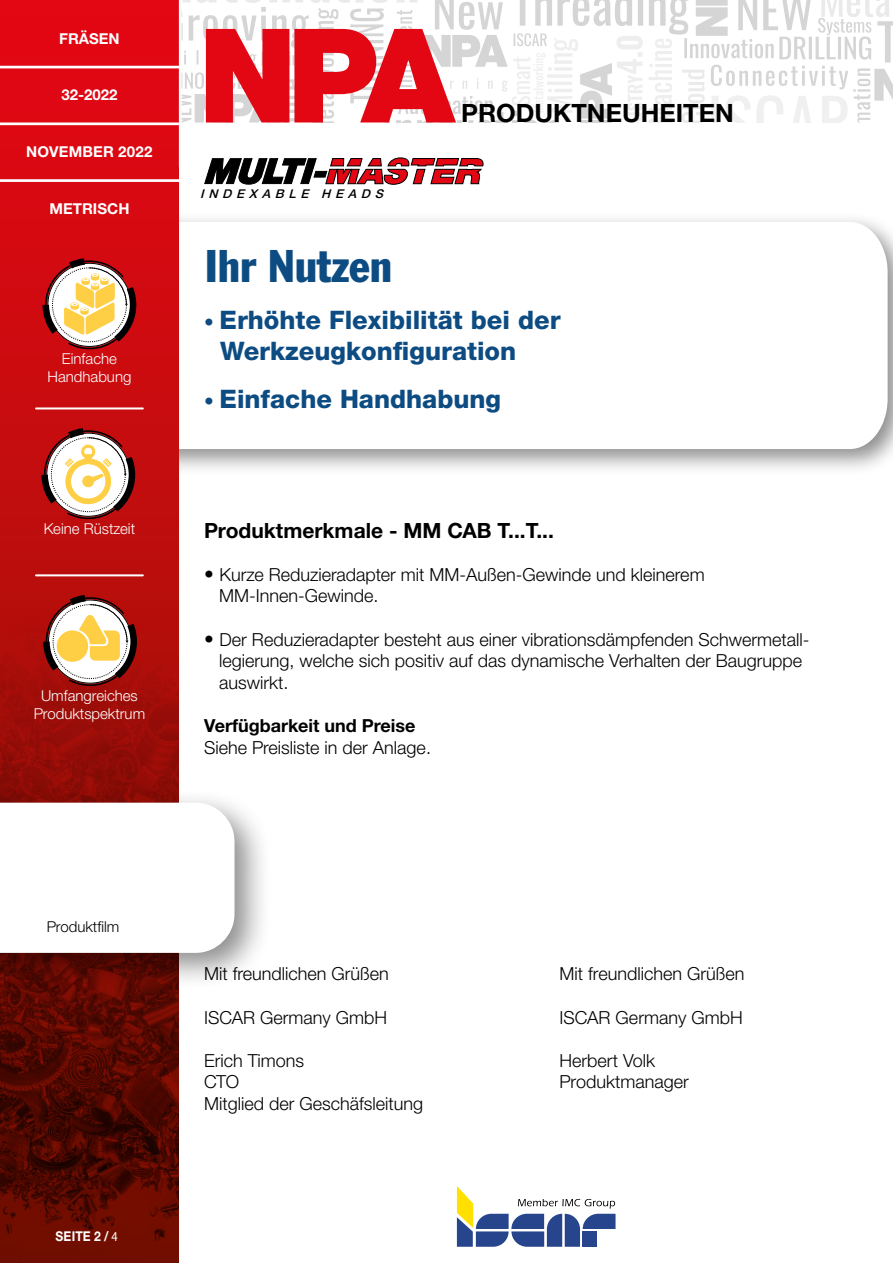
<style>
.page{position:relative;width:893px;height:1263px;background:#fff}
.page>*{position:absolute;margin:0;border:0;box-sizing:border-box;transform-origin:0 0}
.t1{font:condensed 45px "Franklin Gothic Std";color:#0d4c82}
.t2{font:800 25.5px/30.6px "Helvetica Neue LT Std";color:#0d4c82}
.t3{font:700 25.2px "Helvetica Neue LTW1 G";color:#000}
.t4{font:700 21px "Helvetica Neue LTW1 G";color:#000}
.t5{font:300 18px/21.6px "Helvetica Neue LTW1 G";color:#000}
.t6{font:700 18px "Helvetica Neue LTW1 G";color:#000}
.t7{font:300 15px/18px "Helvetica Neue LTW1 G";color:#fff;text-align:center}
.t8{font:700 15px "Helvetica Neue LTW1 G";color:#fff}
.t9{font:300 15px "Helvetica Neue LTW1 G";color:#000}
.t10{font:700 13.5px "Helvetica Neue LTW1 G";letter-spacing:.015em;color:#fff;scale:.9 1}
.t11{font:italic 500 12.15px "Helvetica Neue LT Std";color:#000;scale:1.04 1}
.s1{font-weight:500;font-size:19.5px}
.s2{font-family:"Helvetica Neue LT Std";font-weight:500;font-size:19.5px}
.s3{font-family:"Myriad Pro";font-weight:400}
</style>
<div class="page">
<div style="left:48px;top:211px;width:845px;height:265px;background:#000;opacity:.45"></div>
<svg style="left:179px;top:222px;width:709px;height:227px"></svg>
<svg style="left:0;top:0;width:179px;height:606px;background:#d10a11"></svg>
<img style="left:0;top:606px;width:179px;height:657px">
<svg style="left:457px;top:1186px;width:158px;height:61px"></svg>
<svg style="left:182px;top:0;width:711px;height:122px"></svg>
<hr style="left:0;top:66px;width:179px;height:2px;background:#fff">
<hr style="left:0;top:122px;width:179px;height:3px;background:#fff">
<hr style="left:0;top:179px;width:179px;height:3px;background:#fff">
<svg style="left:204px;top:157px;width:280px;height:28px"></svg>
<div style="left:0;top:788px;width:272px;height:202px;background:#000;opacity:.45"></div>
<svg style="left:0;top:803px;width:235px;height:150px"></svg>
<hr style="left:36px;top:574px;width:107px;height:2px;background:#fff">
<hr style="left:36px;top:407px;width:107px;height:2px;background:#fff">
<svg style="left:42px;top:594px;width:96px;height:93px"></svg>
<div style="left:57px;top:630px;width:31px;height:32px;background:#fecf44;border-radius:50%"></div>
<svg style="left:41px;top:427px;width:95px;height:93px"></svg>
<svg style="left:42px;top:257px;width:95px;height:93px"></svg>
<p class="t8" style="left:59px;top:29px;width:62px">FRÄSEN</p>
<p class="t8" style="left:61px;top:86px;width:58px">32-2022</p>
<p class="t8" style="left:26px;top:143px;width:128px">NOVEMBER 2022</p>
<p class="t8" style="left:50px;top:199px;width:81px">METRISCH</p>
<p class="t7" style="left:47px;top:350px;width:85px">Einfache<br>Handhabung</p>
<p class="t7" style="left:44px;top:520px;width:93px">Keine Rüstzeit</p>
<p class="t7" style="left:34px;top:686px;width:113px">Umfangreiches<br>Produktspektrum</p>
<p class="t11" style="left:200px;top:186px;width:181px">INDEXABLE HEADS</p>
<h3 class="t3" style="left:461px;top:98px;width:274px">PRODUKTNEUHEITEN</h3>
<h1 class="t1" style="left:205px;top:239px;width:189px">Ihr Nutzen</h1>
<h2 class="t2" style="left:220px;top:305px;width:342px;text-indent:-16px"><span class="s1">•</span> Erhöhte Flexibilität bei der<br>Werkzeugkonfiguration</h2>
<h2 class="t2" style="left:204px;top:384px;width:299px"><span class="s1">•</span> Einfache Handhabung</h2>
<p class="t4" style="left:204px;top:517px;width:351px">Produktmerkmale - MM CAB T...T...</p>
<p class="t5" style="left:219px;top:563px;width:487px;text-indent:-15px"><span class="s2">•</span> Kurze Reduzieradapter mit MM-Außen-Gewinde und kleinerem<br>MM-Innen-Gewinde.</p>
<p class="t5" style="left:219px;top:628px;width:592px;text-indent:-15px"><span class="s2">•</span> Der Reduzieradapter besteht aus einer vibrationsdämpfenden Schwermetall&shy;legierung, welche sich positiv auf das dynamische Verhalten der Baugruppe auswirkt.</p>
<p class="t6" style="left:204px;top:714px;width:213px">Verfügbarkeit und Preise</p>
<p class="t5" style="left:204px;top:736px;width:228px">Siehe Preisliste in der Anlage.</p>
<p class="t9" style="left:47px;top:918px;width:74px">Produktfilm</p>
<p class="t10" style="left:55px;top:1228px;width:71px">SEITE 2 / <span class="s3">4</span></p>
<p class="t5" style="left:204px;top:963px;width:186px">Mit freundlichen Grüßen</p>
<p class="t5" style="left:560px;top:963px;width:186px">Mit freundlichen Grüßen</p>
<p class="t5" style="left:204px;top:1006px;width:185px">ISCAR Germany GmbH</p>
<p class="t5" style="left:560px;top:1006px;width:185px">ISCAR Germany GmbH</p>
<p class="t5" style="left:204px;top:1049px;width:101px">Erich Timons</p>
<p class="t5" style="left:560px;top:1049px;width:97px">Herbert Volk</p>
<p class="t5" style="left:204px;top:1071px;width:36px">CTO</p>
<p class="t5" style="left:560px;top:1071px;width:131px">Produktmanager</p>
<p class="t5" style="left:204px;top:1093px;width:221px">Mitglied der Geschäfsleitung</p>
</div>
